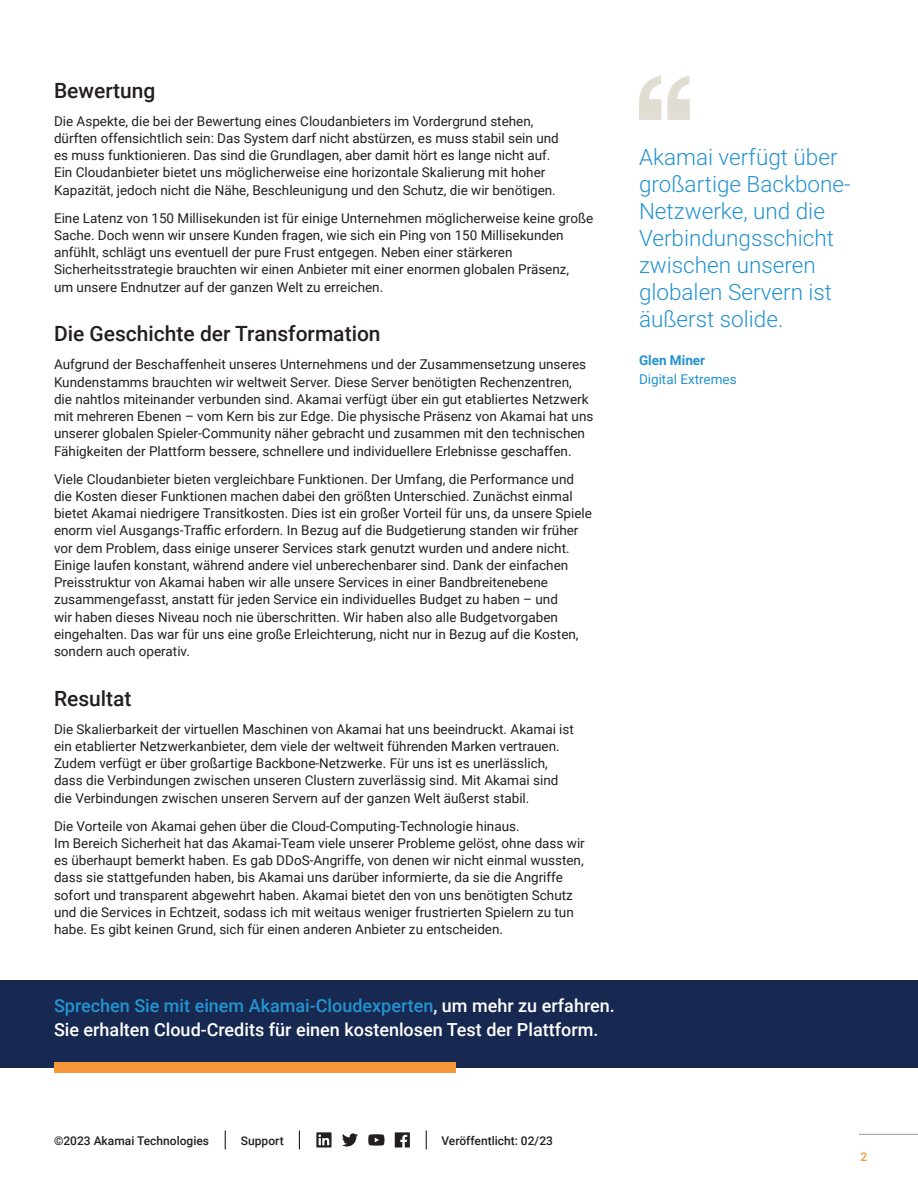
<style>
.page{position:relative;width:918px;height:1188px;background:#fff}
.page>*{position:absolute;margin:0;border:0;box-sizing:border-box;transform-origin:0 0}
.t1{font:300 22.5px/27px "Roboto";color:#2493cf}
.t2{font:500 21px "Roboto";color:#231f20}
.t3{font:500 18px/24px "Roboto";color:#fff}
.t4{font:13.5px/17.2px "Roboto";color:#231f20}
.t5{font:13.5px "Roboto";color:#2493cf}
.t6{font:700 13.5px "Roboto";color:#2493cf}
.t7{font:500 12px "Roboto";color:#231f20}
.t8{font:500 12px "Roboto";color:#f69739}
.s1{color:#2493cf}
</style>
<div class="page">
<div style="left:0;top:980px;width:918px;height:87px;background:#172951"></div>
<div style="left:54px;top:1062px;width:401px;height:11px;background:#f69739"></div>
<hr style="left:859px;top:1134px;width:59px;height:1px;background:#a8a8a9">
<svg style="left:639px;top:76px;width:51px;height:44px"></svg>
<svg style="left:299px;top:1130px;width:1px;height:19px"></svg>
<svg style="left:225px;top:1130px;width:1px;height:19px"></svg>
<svg style="left:426px;top:1130px;width:1px;height:19px"></svg>
<svg style="left:368px;top:1134px;width:16px;height:12px"></svg>
<svg style="left:316px;top:1132px;width:16px;height:16px"></svg>
<svg style="left:395px;top:1132px;width:15px;height:16px"></svg>
<svg style="left:342px;top:1133px;width:16px;height:14px"></svg>
<h2 class="t2" style="left:54px;top:75px;width:103px">Bewertung</h2>
<p class="t4" style="left:54px;top:112px;width:506px">Die Aspekte, die bei der Bewertung eines Cloudanbieters im Vordergrund stehen, dürften offensichtlich sein: Das System darf nicht abstürzen, es muss stabil sein und es muss funktionieren. Das sind die Grundlagen, aber damit hört es lange nicht auf.<br>Ein Cloudanbieter bietet uns möglicherweise eine horizontale Skalierung mit hoher Kapazität, jedoch nicht die Nähe, Beschleunigung und den Schutz, die wir benötigen.</p>
<p class="t4" style="left:54px;top:209px;width:541px">Eine Latenz von 150 Millisekunden ist für einige Unternehmen möglicherweise keine große Sache. Doch wenn wir unsere Kunden fragen, wie sich ein Ping von 150 Millisekunden anfühlt, schlägt uns eventuell der pure Frust entgegen. Neben einer stärkeren Sicherheitsstrategie brauchten wir einen Anbieter mit einer enormen globalen Präsenz,<br>um unsere Endnutzer auf der ganzen Welt zu erreichen.</p>
<h2 class="t2" style="left:54px;top:319px;width:328px">Die Geschichte der Transformation</h2>
<p class="t4" style="left:54px;top:355px;width:541px">Aufgrund der Beschaffenheit unseres Unternehmens und der Zusammensetzung unseres Kundenstamms brauchten wir weltweit Server. Diese Server benötigten Rechenzentren,<br>die nahtlos miteinander verbunden sind. Akamai verfügt über ein gut etabliertes Netzwerk mit mehreren Ebenen – vom Kern bis zur Edge. Die physische Präsenz von Akamai hat uns unserer globalen Spieler-Community näher gebracht und zusammen mit den technischen Fähigkeiten der Plattform bessere, schnellere und individuellere Erlebnisse geschaffen.</p>
<p class="t4" style="left:54px;top:470px;width:540px">Viele Cloudanbieter bieten vergleichbare Funktionen. Der Umfang, die Performance und die Kosten dieser Funktionen machen dabei den größten Unterschied. Zunächst einmal bietet Akamai niedrigere Transitkosten. Dies ist ein großer Vorteil für uns, da unsere Spiele enorm viel Ausgangs-Traffic erfordern. In Bezug auf die Budgetierung standen wir früher vor dem Problem, dass einige unserer Services stark genutzt wurden und andere nicht.<br>Einige laufen konstant, während andere viel unberechenbarer sind. Dank der einfachen Preisstruktur von Akamai haben wir alle unsere Services in einer Bandbreitenebene zusammengefasst, anstatt für jeden Service ein individuelles Budget zu haben – und<br>wir haben dieses Niveau noch nie überschritten. Wir haben also alle Budgetvorgaben eingehalten. Das war für uns eine große Erleichterung, nicht nur in Bezug auf die Kosten, sondern auch operativ.</p>
<h2 class="t2" style="left:54px;top:683px;width:79px">Resultat</h2>
<p class="t4" style="left:54px;top:720px;width:521px">Die Skalierbarkeit der virtuellen Maschinen von Akamai hat uns beeindruckt. Akamai ist ein etablierter Netzwerkanbieter, dem viele der weltweit führenden Marken vertrauen.<br>Zudem verfügt er über großartige Backbone-Netzwerke. Für uns ist es unerlässlich, dass die Verbindungen zwischen unseren Clustern zuverlässig sind. Mit Akamai sind die Verbindungen zwischen unseren Servern auf der ganzen Welt äußerst stabil.</p>
<p class="t4" style="left:54px;top:817px;width:532px">Die Vorteile von Akamai gehen über die Cloud-Computing-Technologie hinaus.<br>Im Bereich Sicherheit hat das Akamai-Team viele unserer Probleme gelöst, ohne dass wir es überhaupt bemerkt haben. Es gab DDoS-Angriffe, von denen wir nicht einmal wussten, dass sie stattgefunden haben, bis Akamai uns darüber informierte, da sie die Angriffe sofort und transparent abgewehrt haben. Akamai bietet den von uns benötigten Schutz und die Services in Echtzeit, sodass ich mit weitaus weniger frustrierten Spielern zu tun habe. Es gibt keinen Grund, sich für einen anderen Anbieter zu entscheiden.</p>
<h3 class="t3" style="left:54px;top:993px;width:562px"><span class="s1">Sprechen Sie mit einem Akamai-Cloudexperten</span>, um mehr zu erfahren.<br>Sie erhalten Cloud-Credits für einen kostenlosen Test der Plattform.</h3>
<h1 class="t1" style="left:639px;top:143px;width:213px">Akamai verfügt über großartige Backbone-<br>Netzwerke, und die<br>Verbindungsschicht zwischen unseren globalen Servern ist äußerst solide.</h1>
<p class="t6" style="left:639px;top:350px;width:68px">Glen Miner</p>
<p class="t5" style="left:639px;top:370px;width:99px">Digital Extremes</p>
<p class="t7" style="left:54px;top:1132px;width:157px">©2023 Akamai Technologies</p>
<p class="t7" style="left:241px;top:1132px;width:44px">Support</p>
<p class="t7" style="left:441px;top:1132px;width:113px">Veröffentlicht: 02/23</p>
<p class="t8" style="left:860px;top:1148px;width:8px">2</p>
</div>
